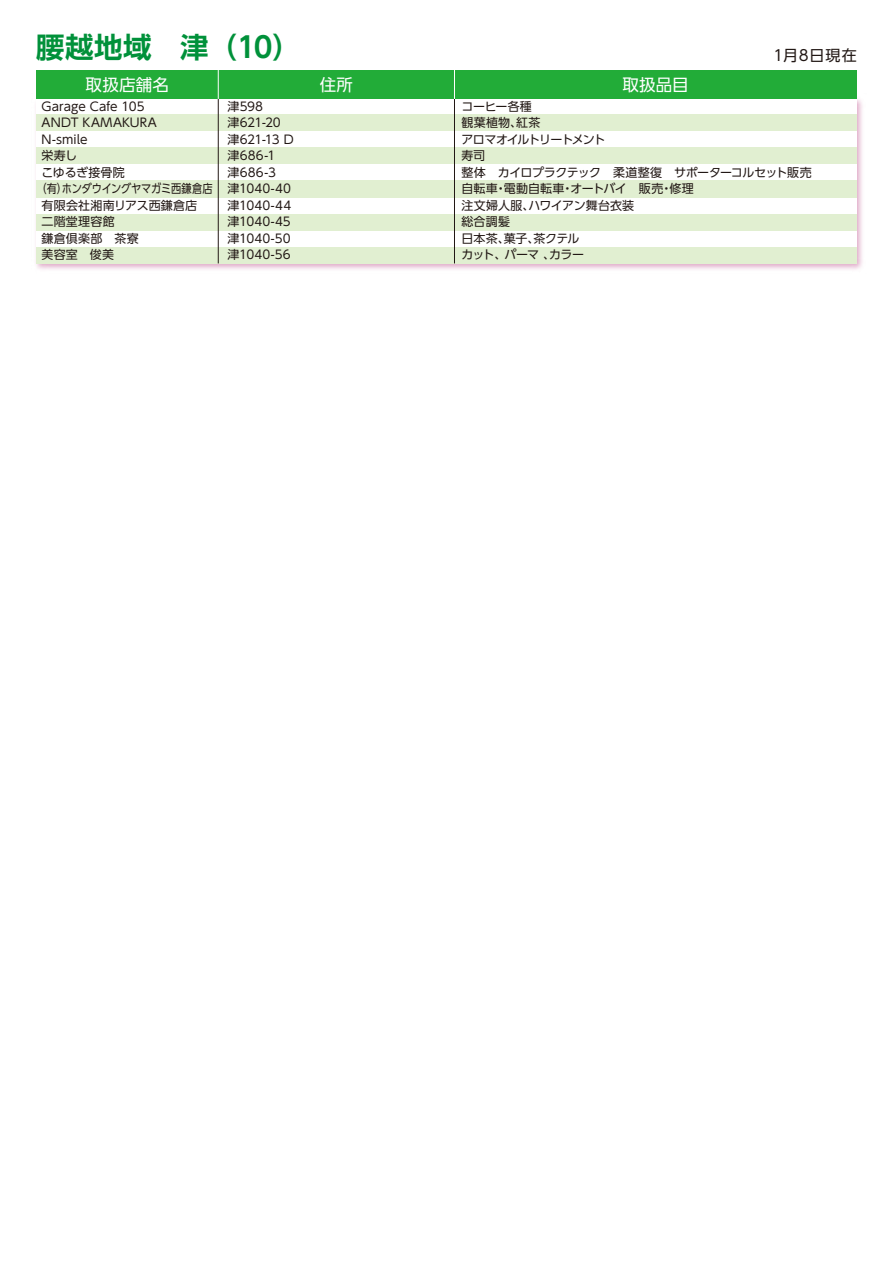
<style>
.page{position:relative;width:893px;height:1263px;background:#fff}
.page>*{position:absolute;margin:0;border:0;box-sizing:border-box;transform-origin:0 0}
.t1{font:700 28.5px "UD Shin Go Pr 6 N De";letter-spacing:.015em;color:#00913a}
.t2{font:16.5px "UD Shin Go Pr 6 N";letter-spacing:.01em;color:#fff}
.t3{font:15px "UD Shin Go Pr 6 N";letter-spacing:.06em;color:#221815}
.t4{font:12px "UD Shin Go Pr 6 N";letter-spacing:-.005em;color:#221815}
.t5{font:12px "UD Shin Go Pr 6 N";letter-spacing:-.04em;color:#221815}
.t6{font:12px "UD Shin Go Pr 6 N";letter-spacing:-.005em;color:#221815;scale:.85 1}
.t7{font:12px "UD Shin Go Pr 6 N";letter-spacing:-.095em;color:#221815}
.t8{font:12px "UD Shin Go Pr 6 N";letter-spacing:.015em;color:#221815}
.t9{font:12px "UD Shin Go Pr 6 N";letter-spacing:.02em;color:#221815}
.t10{font:12px "UD Shin Go Pr 6 N";letter-spacing:-.06em;color:#221815}
</style>
<div class="page">
<img style="left:35px;top:99px;width:828px;height:171px">
<div style="left:36px;top:99px;width:821px;height:164px;background:#e1efd1"></div>
<div style="left:36px;top:99px;width:821px;height:15px;background:#fff"></div>
<div style="left:36px;top:132px;width:821px;height:15px;background:#fff"></div>
<div style="left:36px;top:165px;width:821px;height:15px;background:#fff"></div>
<div style="left:36px;top:198px;width:821px;height:15px;background:#fff"></div>
<div style="left:36px;top:231px;width:821px;height:15px;background:#fff"></div>
<hr style="left:218px;top:98px;width:1px;height:165px;background:#221815">
<hr style="left:454px;top:98px;width:1px;height:165px;background:#221815">
<div style="left:36px;top:70px;width:821px;height:29px;background:#22ac38"></div>
<svg style="left:218px;top:70px;width:1px;height:29px"></svg>
<svg style="left:454px;top:70px;width:1px;height:29px"></svg>
<h1 class="t1" style="left:36px;top:24px;width:266px">腰越地域　津（10）</h1>
<p class="t4" style="left:42px;top:97px;width:105px">Garage Cafe 105</p>
<p class="t4" style="left:228px;top:97px;width:37px">津598</p>
<p class="t4" style="left:461px;top:97px;width:72px">コーヒー各種</p>
<p class="t9" style="left:42px;top:113px;width:117px">ANDT KAMAKURA</p>
<p class="t4" style="left:228px;top:113px;width:55px">津621-20</p>
<p class="t4" style="left:461px;top:113px;width:80px">観葉植物、紅茶</p>
<p class="t4" style="left:42px;top:130px;width:48px">N-smile</p>
<p class="t4" style="left:228px;top:130px;width:67px">津621-13 D</p>
<p class="t7" style="left:461px;top:130px;width:145px">アロマオイルトリートメント</p>
<p class="t4" style="left:42px;top:146px;width:37px">栄寿し</p>
<p class="t4" style="left:228px;top:146px;width:49px">津686-1</p>
<p class="t4" style="left:461px;top:146px;width:25px">寿司</p>
<p class="t4" style="left:42px;top:163px;width:85px">こゆるぎ接骨院</p>
<p class="t4" style="left:228px;top:163px;width:50px">津686-3</p>
<p class="t5" style="left:461px;top:163px;width:352px">整体　カイロプラクテック　柔道整復　サポーターコルセット販売</p>
<p class="t6" style="left:36px;top:179px;width:209px">（有）ホンダウイングヤマガミ西鎌倉店</p>
<p class="t4" style="left:228px;top:179px;width:65px">津1040-40</p>
<p class="t4" style="left:461px;top:179px;width:234px">自転車・電動自転車・オートバイ　販売・修理</p>
<p class="t8" style="left:42px;top:196px;width:157px">有限会社湘南リアス西鎌倉店</p>
<p class="t4" style="left:228px;top:196px;width:65px">津1040-44</p>
<p class="t4" style="left:461px;top:196px;width:174px">注文婦人服、ハワイアン舞台衣装</p>
<p class="t4" style="left:42px;top:212px;width:75px">二階堂理容館</p>
<p class="t4" style="left:228px;top:212px;width:65px">津1040-45</p>
<p class="t4" style="left:461px;top:212px;width:50px">総合調髪</p>
<p class="t4" style="left:42px;top:229px;width:99px">鎌倉倶楽部　茶寮</p>
<p class="t4" style="left:228px;top:229px;width:65px">津1040-50</p>
<p class="t4" style="left:461px;top:229px;width:119px">日本茶、菓子、茶クテル</p>
<p class="t4" style="left:42px;top:245px;width:74px">美容室　俊美</p>
<p class="t4" style="left:228px;top:245px;width:65px">津1040-56</p>
<p class="t10" style="left:461px;top:245px;width:124px">カット、パーマ 、カラー</p>
<p class="t3" style="left:773px;top:43px;width:85px">1月8日現在</p>
<h2 class="t2" style="left:86px;top:71px;width:85px">取扱店舗名</h2>
<h2 class="t2" style="left:320px;top:71px;width:35px">住所</h2>
<h2 class="t2" style="left:623px;top:71px;width:68px">取扱品目</h2>
</div>
